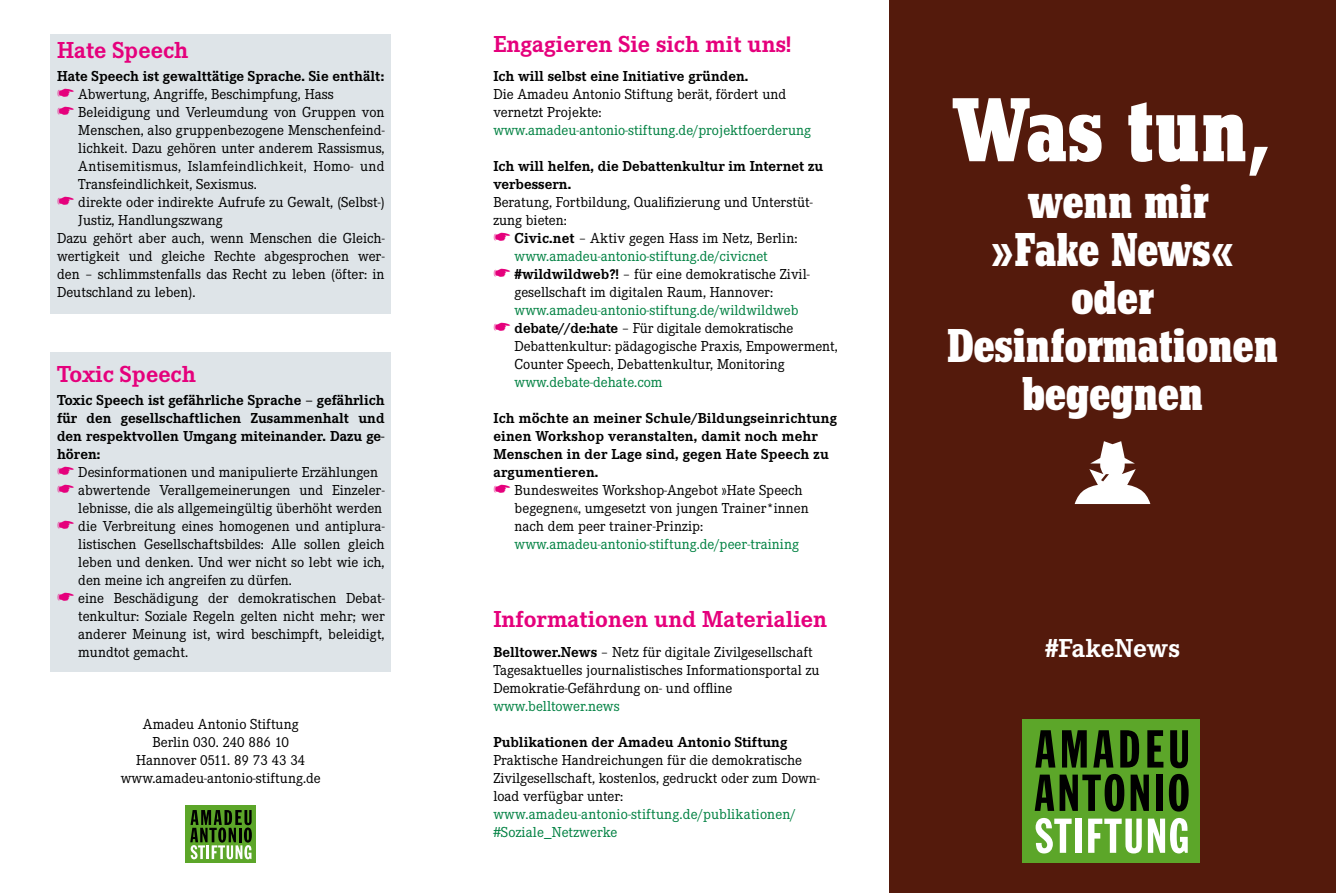
<style>
.page{position:relative;width:1336px;height:893px;background:#fff}
.page>*{position:absolute;margin:0;border:0;box-sizing:border-box;transform-origin:0 0}
.t1{font:700 condensed 94.5px "Beton EF";color:#fff}
.t2{font:700 condensed 49.5px/48px "Beton EF";letter-spacing:-.01em;color:#fff;text-align:center}
.t3{font:700 27px "Corporate E";color:#fff}
.t4{font:700 24px "Corporate E";color:#e5007c}
.t5{font:15px/18px "Corporate E";color:#000}
.t6{font:700 15px/18px "Corporate E";color:#000}
.t7{font:15px/18px "Corporate E";color:#008142}
.t8{font:15px "Corporate E";letter-spacing:.02em;color:#000}
.s1{color:#e5007c}
.s2{font-weight:700}
</style>
<div class="page">
<div style="left:889px;top:0;width:446px;height:893px;background:#541a0c"></div>
<div style="left:1022px;top:719px;width:177px;height:144px;background:#5ca629"></div>
<svg style="left:1035px;top:730px;width:20px;height:37px"></svg>
<svg style="left:1062px;top:730px;width:24px;height:37px"></svg>
<svg style="left:1093px;top:730px;width:20px;height:37px"></svg>
<svg style="left:1120px;top:730px;width:18px;height:37px"></svg>
<svg style="left:1147px;top:730px;width:16px;height:37px"></svg>
<svg style="left:1170px;top:730px;width:17px;height:38px"></svg>
<svg style="left:1034px;top:774px;width:90px;height:38px"></svg>
<svg style="left:1130px;top:775px;width:18px;height:36px"></svg>
<div style="left:1155px;top:775px;width:7px;height:36px;background:#000"></div>
<svg style="left:1168px;top:774px;width:20px;height:38px"></svg>
<svg style="left:1035px;top:818px;width:36px;height:35px"></svg>
<div style="left:1075px;top:819px;width:6px;height:34px;background:#fff"></div>
<svg style="left:1088px;top:819px;width:53px;height:34px"></svg>
<svg style="left:1147px;top:818px;width:40px;height:35px"></svg>
<div style="left:51px;top:353px;width:340px;height:319px;background:#dee4e8"></div>
<div style="left:51px;top:34px;width:340px;height:280px;background:#dee4e8"></div>
<div style="left:185px;top:806px;width:71px;height:57px;background:#5ca629"></div>
<svg style="left:190px;top:810px;width:62px;height:49px"></svg>
<h3 class="t4" style="left:57px;top:37px;width:133px">Hate Speech</h3>
<p class="t6" style="left:57px;top:67px;width:329px">Hate Speech ist gewalttätige Sprache. Sie enthält:</p>
<p class="t5" style="left:57px;top:85px;width:278px"><span class="s1">☛</span> Abwertung, Angriffe, Beschimpfung, Hass</p>
<p class="t5" style="left:57px;top:103px;width:329px"><span class="s1">☛</span> Beleidigung und Verleumdung von Gruppen von</p>
<p class="t5" style="left:78px;top:121px;width:308px">Menschen, also gruppenbezogene Menschenfeind-</p>
<p class="t5" style="left:78px;top:139px;width:308px">lichkeit. Dazu gehören unter anderem Rassismus,</p>
<p class="t8" style="left:78px;top:157px;width:308px">Antisemitismus, Islamfeindlichkeit, Homo- und</p>
<p class="t5" style="left:78px;top:175px;width:180px">Transfeindlichkeit, Sexismus.</p>
<p class="t5" style="left:57px;top:193px;width:329px"><span class="s1">☛</span> direkte oder indirekte Aufrufe zu Gewalt, (Selbst-)</p>
<p class="t5" style="left:78px;top:211px;width:146px">Justiz, Handlungszwang</p>
<p class="t5" style="left:57px;top:229px;width:329px">Dazu gehört aber auch, wenn Menschen die Gleich-</p>
<p class="t5" style="left:57px;top:247px;width:329px">wertigkeit und gleiche Rechte abgesprochen wer-</p>
<p class="t5" style="left:57px;top:265px;width:329px">den – schlimmstenfalls das Recht zu leben (öfter: in</p>
<p class="t5" style="left:57px;top:283px;width:140px">Deutschland zu leben).</p>
<h3 class="t4" style="left:57px;top:360px;width:140px">Toxic Speech</h3>
<p class="t6" style="left:57px;top:391px;width:329px">Toxic Speech ist gefährliche Sprache – gefährlich</p>
<p class="t6" style="left:57px;top:409px;width:329px">für den gesellschaftlichen Zusammenhalt und</p>
<p class="t6" style="left:57px;top:427px;width:329px">den respektvollen Umgang miteinander. Dazu ge-</p>
<p class="t6" style="left:57px;top:445px;width:45px">hören:</p>
<p class="t5" style="left:57px;top:463px;width:322px"><span class="s1">☛</span> Desinformationen und manipulierte Erzählungen</p>
<p class="t5" style="left:57px;top:481px;width:329px"><span class="s1">☛</span> abwertende Verallgemeinerungen und Einzeler-</p>
<p class="t5" style="left:78px;top:499px;width:305px">lebnisse, die als allgemeingültig überhöht werden</p>
<p class="t5" style="left:57px;top:517px;width:329px"><span class="s1">☛</span> die Verbreitung eines homogenen und antiplura-</p>
<p class="t5" style="left:78px;top:535px;width:308px">listischen Gesellschaftsbildes: Alle sollen gleich</p>
<p class="t5" style="left:78px;top:553px;width:308px">leben und denken. Und wer nicht so lebt wie ich,</p>
<p class="t5" style="left:78px;top:571px;width:215px">den meine ich angreifen zu dürfen.</p>
<p class="t5" style="left:57px;top:589px;width:329px"><span class="s1">☛</span> eine Beschädigung der demokratischen Debat-</p>
<p class="t5" style="left:78px;top:607px;width:308px">tenkultur: Soziale Regeln gelten nicht mehr; wer</p>
<p class="t5" style="left:78px;top:625px;width:308px">anderer Meinung ist, wird beschimpft, beleidigt,</p>
<p class="t5" style="left:78px;top:643px;width:111px">mundtot gemacht.</p>
<p class="t5" style="left:121px;top:715px;width:201px;text-align:center">Amadeu Antonio Stiftung<br>Berlin 030. 240 886 10<br>Hannover 0511. 89 73 43 34 www.amadeu-antonio-stiftung.de</p>
<h3 class="t4" style="left:493px;top:31px;width:300px">Engagieren Sie sich mit uns!</h3>
<p class="t6" style="left:493px;top:67px;width:256px">Ich will selbst eine Initiative gründen.</p>
<p class="t5" style="left:493px;top:85px;width:294px">Die Amadeu Antonio Stiftung berät, fördert und vernetzt Projekte:</p>
<p class="t7" style="left:493px;top:121px;width:319px">www.amadeu-antonio-stiftung.de/projektfoerderung</p>
<p class="t6" style="left:493px;top:157px;width:331px">Ich will helfen, die Debattenkultur im Internet zu verbessern.</p>
<p class="t5" style="left:493px;top:193px;width:321px">Beratung, Fortbildung, Qualifizierung und Unterstüt-</p>
<p class="t5" style="left:493px;top:211px;width:75px">zung bieten:</p>
<p class="t5" style="left:493px;top:229px;width:306px"><span class="s1">☛</span> <span class="s2">Civic.net</span> – Aktiv gegen Hass im Netz, Berlin:</p>
<p class="t7" style="left:514px;top:247px;width:254px">www.amadeu-antonio-stiftung.de/civicnet</p>
<p class="t5" style="left:493px;top:265px;width:318px"><span class="s1">☛</span> <span class="s2">#wildwildweb?!</span> – für eine demokratische Zivil-</p>
<p class="t5" style="left:514px;top:283px;width:260px">gesellschaft im digitalen Raum, Hannover:</p>
<p class="t7" style="left:514px;top:301px;width:285px">www.amadeu-antonio-stiftung.de/wildwildweb</p>
<p class="t5" style="left:493px;top:319px;width:301px"><span class="s1">☛</span> <span class="s2">debate//de:hate</span> – Für digitale demokratische</p>
<p class="t5" style="left:514px;top:337px;width:325px">Debattenkultur: pädagogische Praxis, Empowerment,</p>
<p class="t5" style="left:514px;top:355px;width:272px">Counter Speech, Debattenkultur, Monitoring</p>
<p class="t7" style="left:514px;top:373px;width:149px">www.debate-dehate.com</p>
<p class="t6" style="left:493px;top:409px;width:345px">Ich möchte an meiner Schule/Bildungseinrichtung</p>
<p class="t6" style="left:493px;top:427px;width:326px">einen Workshop veranstalten, damit noch mehr</p>
<p class="t6" style="left:493px;top:445px;width:337px">Menschen in der Lage sind, gegen Hate Speech zu</p>
<p class="t6" style="left:493px;top:463px;width:107px">argumentieren.</p>
<p class="t5" style="left:493px;top:481px;width:311px"><span class="s1">☛</span> Bundesweites Workshop-Angebot »Hate Speech</p>
<p class="t5" style="left:514px;top:499px;width:296px">begegnen«, umgesetzt von jungen Trainer*innen</p>
<p class="t5" style="left:514px;top:517px;width:190px">nach dem peer trainer-Prinzip:</p>
<p class="t7" style="left:514px;top:535px;width:286px">www.amadeu-antonio-stiftung.de/peer-training</p>
<h3 class="t4" style="left:493px;top:605px;width:335px">Informationen und Materialien</h3>
<p class="t5" style="left:493px;top:643px;width:327px"><span class="s2">Belltower.News</span> – Netz für digitale Zivilgesellschaft<br>Tagesaktuelles journalistisches Informationsportal zu<br>Demokratie-Gefährdung on- und offline</p>
<p class="t7" style="left:493px;top:697px;width:128px">www.belltower.news</p>
<p class="t6" style="left:493px;top:733px;width:295px">Publikationen der Amadeu Antonio Stiftung</p>
<p class="t5" style="left:493px;top:751px;width:328px">Praktische Handreichungen für die demokratische<br>Zivilgesellschaft, kostenlos, gedruckt oder zum Down&shy;load verfügbar unter:</p>
<p class="t7" style="left:493px;top:805px;width:304px">www.amadeu-antonio-stiftung.de/publikationen/ #Soziale_Netzwerke</p>
<h1 class="t1" style="left:953px;top:81px;width:320px">Was tun,</h1>
<h2 class="t2" style="left:946px;top:179px;width:333px">wenn mir<br>»Fake News« oder<br>Desinformationen begegnen</h2>
<h3 class="t3" style="left:1044px;top:632px;width:136px">#FakeNews</h3>
</div>
